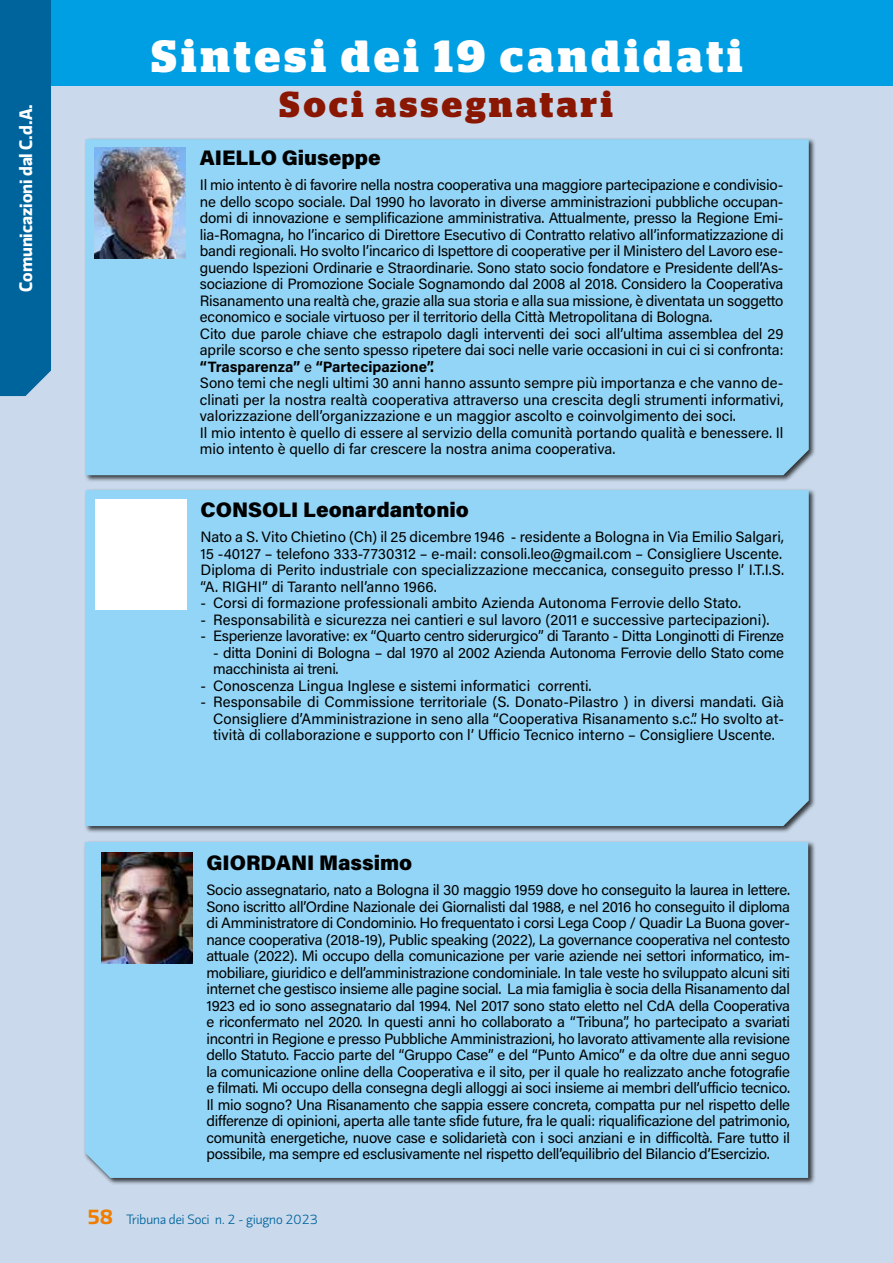
<style>
.page{position:relative;width:893px;height:1263px;background:#cadaec}
.page>*{position:absolute;margin:0;border:0;box-sizing:border-box;transform-origin:0 0}
.t1{font:700 45px "Stag";letter-spacing:.1em;color:#fff}
.t2{font:700 36px "Stag";letter-spacing:.1em;color:#8a1702}
.t3{font:900 21px "Acumin Pro";color:#000}
.t4{font:700 18px "Divenire";color:#fff}
.t5{font:15px/16.5px "Acumin Pro";letter-spacing:-.01em;color:#000}
.t6{font:300 13.5px "Divenire";color:#00649c}
.s1{font-weight:700}
.s2{font-weight:700;font-size:21px;color:#ef7d00}
</style>
<div class="page">
<div style="left:0;top:0;width:51px;height:396px;background:#00649c"></div>
<div style="left:51px;top:0;width:842px;height:85px;background:#009fe3"></div>
<div style="left:84px;top:138px;width:733px;height:345px;background:#000;opacity:.75"></div>
<div style="left:85px;top:139px;width:724px;height:336px;background:#93d5f6"></div>
<img style="left:95px;top:148px;width:91px;height:110px">
<div style="left:84px;top:488px;width:733px;height:345px;background:#000;opacity:.75"></div>
<div style="left:85px;top:490px;width:724px;height:336px;background:#93d5f6"></div>
<div style="left:95px;top:500px;width:91px;height:110px;background:#fff"></div>
<div style="left:83px;top:840px;width:733px;height:345px;background:#000;opacity:.75"></div>
<div style="left:85px;top:842px;width:723px;height:336px;background:#93d5f6"></div>
<img style="left:101px;top:853px;width:91px;height:110px">
<p class="t4" style="left:12px;top:292px;width:189px;rotate:-90deg">Comunicazioni dal C.d.A.</p>
<h1 class="t1" style="left:152px;top:30px;width:592px">Sintesi dei 19 candidati</h1>
<h2 class="t2" style="left:280px;top:83px;width:335px">Soci assegnatari</h2>
<h3 class="t3" style="left:200px;top:142px;width:182px">AIELLO Giuseppe</h3>
<p class="t5" style="left:200px;top:176px;width:585px">Il mio intento è di favorire nella nostra cooperativa una maggiore partecipazione e condivisio&shy;ne dello scopo sociale. Dal 1990 ho lavorato in diverse amministrazioni pubbliche occupan&shy;domi di innovazione e semplificazione amministrativa. Attualmente, presso la Regione Emi&shy;lia-Romagna, ho l’incarico di Direttore Esecutivo di Contratto relativo all’informatizzazione di bandi regionali. Ho svolto l’incarico di Ispettore di cooperative per il Ministero del Lavoro ese&shy;guendo Ispezioni Ordinarie e Straordinarie. Sono stato socio fondatore e Presidente dell’As&shy;sociazione di Promozione Sociale Sognamondo dal 2008 al 2018. Considero la Cooperativa Risanamento una realtà che, grazie alla sua storia e alla sua missione, è diventata un soggetto economico e sociale virtuoso per il territorio della Città Metropolitana di Bologna.<br>Cito due parole chiave che estrapolo dagli interventi dei soci all’ultima assemblea del 29 aprile scorso e che sento spesso ripetere dai soci nelle varie occasioni in cui ci si confronta: <span class="s1">“Trasparenza”</span> e <span class="s1">“Partecipazione”.<br></span>Sono temi che negli ultimi 30 anni hanno assunto sempre più importanza e che vanno de&shy;clinati per la nostra realtà cooperativa attraverso una crescita degli strumenti informativi, valorizzazione dell’organizzazione e un maggior ascolto e coinvolgimento dei soci.<br>Il mio intento è quello di essere al servizio della comunità portando qualità e benessere. Il mio intento è quello di far crescere la nostra anima cooperativa.</p>
<h3 class="t3" style="left:200px;top:494px;width:270px">CONSOLI Leonardantonio</h3>
<p class="t5" style="left:200px;top:528px;width:585px">Nato a S. Vito Chietino (Ch) il 25 dicembre 1946 - residente a Bologna in Via Emilio Salgari, 15 -40127 – telefono 333-7730312 – e-mail: consoli.leo@gmail.com – Consigliere Uscente.<br>Diploma di Perito industriale con specializzazione meccanica, conseguito presso l’ I.T.I.S. “A. RIGHI” di Taranto nell’anno 1966.</p>
<p class="t5" style="left:200px;top:594px;width:542px">- Corsi di formazione professionali ambito Azienda Autonoma Ferrovie dello Stato.</p>
<p class="t5" style="left:200px;top:610px;width:570px">- Responsabilità e sicurezza nei cantieri e sul lavoro (2011 e successive partecipazioni).</p>
<p class="t5" style="left:200px;top:627px;width:585px">- Esperienze lavorative: ex “Quarto centro siderurgico” di Taranto - Ditta Longinotti di Firenze</p>
<p class="t5" style="left:213px;top:643px;width:572px">- ditta Donini di Bologna – dal 1970 al 2002 Azienda Autonoma Ferrovie dello Stato come macchinista ai treni.</p>
<p class="t5" style="left:200px;top:676px;width:392px">- Conoscenza Lingua Inglese e sistemi informatici correnti.</p>
<p class="t5" style="left:213px;top:693px;width:572px;text-align:justify;text-indent:-13px">- Responsabile di Commissione territoriale (S. Donato-Pilastro ) in diversi mandati. Già Consigliere d’Amministrazione in seno alla “Cooperativa Risanamento s.c.”. Ho svolto at&shy;tività di collaborazione e supporto con l’ Ufficio Tecnico interno – Consigliere Uscente.</p>
<h3 class="t3" style="left:206px;top:847px;width:207px">GIORDANI Massimo</h3>
<p class="t5" style="left:206px;top:881px;width:585px;text-align:justify">Socio assegnatario, nato a Bologna il 30 maggio 1959 dove ho conseguito la laurea in lettere.<br>Sono iscritto all’Ordine Nazionale dei Giornalisti dal 1988, e nel 2016 ho conseguito il diploma di Amministratore di Condominio. Ho frequentato i corsi Lega Coop / Quadir La Buona gover&shy;nance cooperativa (2018-19), Public speaking (2022), La governance cooperativa nel contesto attuale (2022). Mi occupo della comunicazione per varie aziende nei settori informatico, im&shy;mobiliare, giuridico e dell’amministrazione condominiale. In tale veste ho sviluppato alcuni siti internet che gestisco insieme alle pagine social. La mia famiglia è socia della Risanamento dal 1923 ed io sono assegnatario dal 1994. Nel 2017 sono stato eletto nel CdA della Cooperativa e riconfermato nel 2020. In questi anni ho collaborato a “Tribuna”, ho partecipato a svariati incontri in Regione e presso Pubbliche Amministrazioni, ho lavorato attivamente alla revisione dello Statuto. Faccio parte del “Gruppo Case” e del “Punto Amico” e da oltre due anni seguo la comunicazione online della Cooperativa e il sito, per il quale ho realizzato anche fotografie e filmati. Mi occupo della consegna degli alloggi ai soci insieme ai membri dell’ufficio tecnico.<br>Il mio sogno? Una Risanamento che sappia essere concreta, compatta pur nel rispetto delle differenze di opinioni, aperta alle tante sfide future, fra le quali: riqualificazione del patrimonio, comunità energetiche, nuove case e solidarietà con i soci anziani e in difficoltà. Fare tutto il possibile, ma sempre ed esclusivamente nel rispetto dell’equilibrio del Bilancio d’Esercizio.</p>
<p class="t6" style="left:88px;top:1209px;width:232px"><span class="s2">58</span> Tribuna dei Soci n. 2 - giugno 2023</p>
</div>
